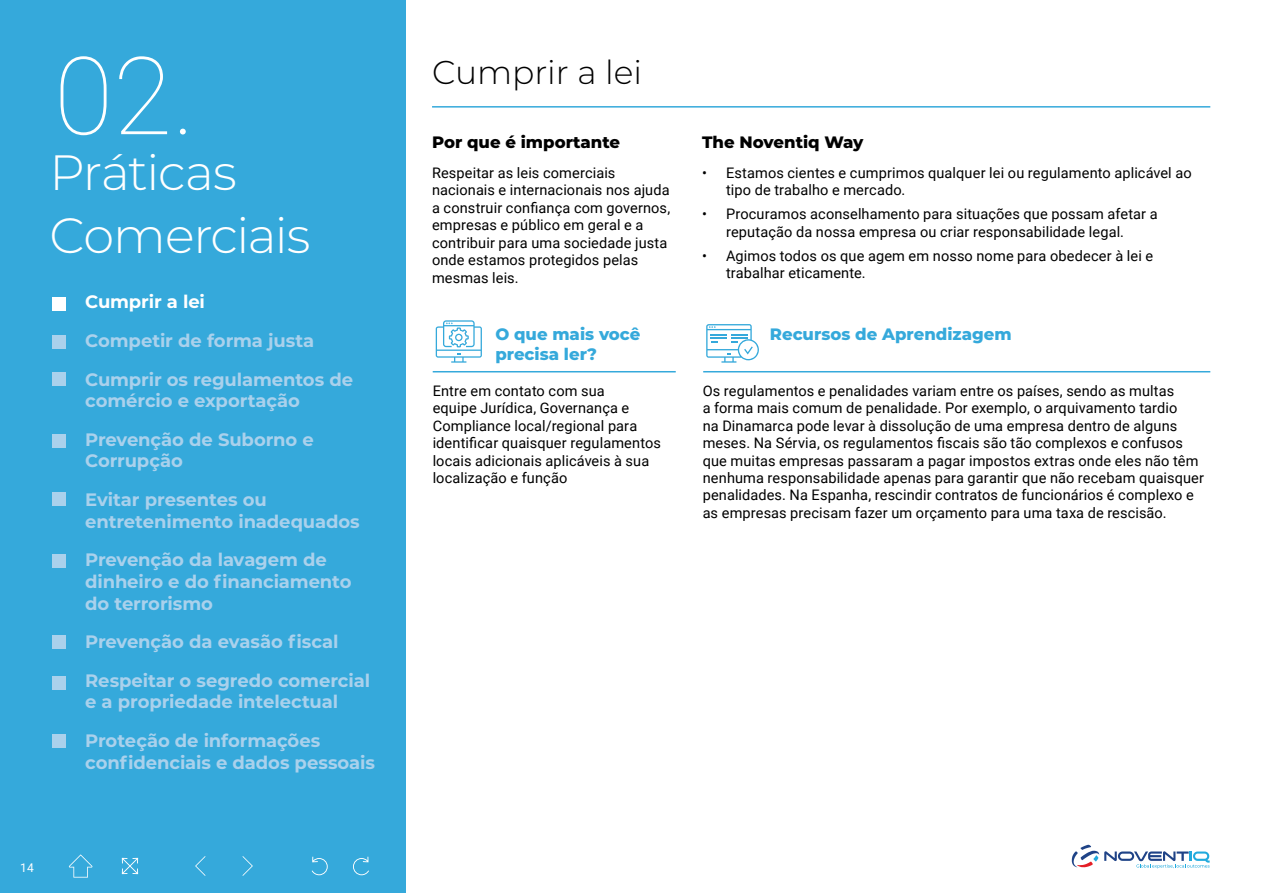
<style>
.page{position:relative;width:1263px;height:893px;background:#fff}
.page>*{position:absolute;margin:0;border:0;box-sizing:border-box;transform-origin:0 0}
.t1{font:100 108px "Roboto";color:#fff}
.t2{font:300 49.5px/63px "Montserrat";letter-spacing:-.025em;color:#fff}
.t3{font:300 33px "Montserrat";color:#000}
.t4{font:700 18px/38.5px "Montserrat";letter-spacing:-.005em;color:#aad1ec}
.t5{font:700 18px "Montserrat";letter-spacing:-.01em;color:#fff}
.t6{font:800 16.5px/19.8px "Montserrat";color:#35a9db}
.t7{font:800 16.5px "Montserrat";color:#000}
.t8{font:14.55px/17.4px "Roboto";letter-spacing:.005em;color:#000}
.t9{font:12px "Roboto";color:#fff}
</style>
<div class="page">
<div style="left:0;top:0;width:405px;height:893px;background:#35a9db"></div>
<hr style="left:432px;top:106px;width:778px;height:2px;background:#35a9db">
<svg style="left:436px;top:320px;width:46px;height:43px"></svg>
<svg style="left:706px;top:324px;width:53px;height:39px"></svg>
<hr style="left:433px;top:371px;width:243px;height:1px;background:#35a9db">
<hr style="left:703px;top:371px;width:507px;height:1px;background:#35a9db">
<div style="left:52px;top:297px;width:14px;height:14px;background:#fff"></div>
<div style="left:52px;top:492px;width:14px;height:14px;background:#aad1ec"></div>
<div style="left:52px;top:335px;width:14px;height:14px;background:#aad1ec"></div>
<div style="left:52px;top:554px;width:14px;height:14px;background:#aad1ec"></div>
<div style="left:52px;top:373px;width:14px;height:13px;background:#aad1ec"></div>
<div style="left:52px;top:635px;width:14px;height:14px;background:#aad1ec"></div>
<div style="left:52px;top:434px;width:14px;height:14px;background:#aad1ec"></div>
<div style="left:52px;top:676px;width:14px;height:13px;background:#aad1ec"></div>
<div style="left:52px;top:734px;width:14px;height:13px;background:#aad1ec"></div>
<svg style="left:1071px;top:845px;width:139px;height:23px"></svg>
<svg style="left:122px;top:858px;width:16px;height:16px"></svg>
<svg style="left:353px;top:857px;width:16px;height:18px"></svg>
<svg style="left:242px;top:856px;width:11px;height:20px"></svg>
<svg style="left:69px;top:854px;width:24px;height:24px"></svg>
<svg style="left:195px;top:856px;width:11px;height:20px"></svg>
<svg style="left:312px;top:857px;width:16px;height:18px"></svg>
<h1 class="t1" style="left:54px;top:20px;width:143px">02.</h1>
<h2 class="t2" style="left:50px;top:140px;width:263px">Práticas<br>Comerciais</h2>
<p class="t5" style="left:85px;top:289px;width:121px">Cumprir a lei</p>
<p class="t4" style="left:85px;top:320px;width:269px">Competir de forma justa<br>Cumprir os regulamentos de</p>
<p class="t4" style="left:85px;top:381px;width:230px">comércio e exportação<br>Prevenção de Suborno e</p>
<p class="t4" style="left:85px;top:441px;width:183px">Corrupção<br>Evitar presentes ou</p>
<p class="t4" style="left:85px;top:501px;width:276px">entretenimento inadequados<br>Prevenção da lavagem de</p>
<p class="t4" style="left:85px;top:570px;width:268px;line-height:21.6px">dinheiro e do financiamento do terrorismo</p>
<p class="t4" style="left:85px;top:622px;width:286px">Prevenção da evasão fiscal<br>Respeitar o segredo comercial</p>
<p class="t4" style="left:85px;top:682px;width:255px">e a propriedade intelectual<br>Proteção de informações</p>
<p class="t4" style="left:85px;top:742px;width:291px">confidenciais e dados pessoais</p>
<p class="t9" style="left:20px;top:860px;width:15px">14</p>
<h3 class="t3" style="left:432px;top:50px;width:211px">Cumprir a lei</h3>
<p class="t7" style="left:432px;top:130px;width:190px">Por que é importante</p>
<p class="t8" style="left:432px;top:164px;width:240px">Respeitar as leis comerciais nacionais e internacionais nos ajuda a construir confiança com governos, empresas e público em geral e a contribuir para uma sociedade justa onde estamos protegidos pelas mesmas leis.</p>
<p class="t7" style="left:702px;top:130px;width:163px">The Noventiq Way</p>
<p class="t8" style="left:726px;top:164px;width:467px;text-indent:-24px">• Estamos cientes e cumprimos qualquer lei ou regulamento aplicável ao tipo de trabalho e mercado.</p>
<p class="t8" style="left:726px;top:205px;width:433px;text-indent:-24px">• Procuramos aconselhamento para situações que possam afetar a reputação da nossa empresa ou criar responsabilidade legal.</p>
<p class="t8" style="left:726px;top:246px;width:429px;text-indent:-24px">• Agimos todos os que agem em nosso nome para obedecer à lei e trabalhar eticamente.</p>
<p class="t6" style="left:495px;top:323px;width:147px">O que mais você precisa ler?</p>
<p class="t6" style="left:770px;top:323px;width:243px">Recursos de Aprendizagem</p>
<p class="t8" style="left:433px;top:381px;width:230px">Entre em contato com sua<br>equipe Jurídica, Governança e<br>Compliance local/regional para identificar quaisquer regulamentos locais adicionais aplicáveis à sua localização e função</p>
<p class="t8" style="left:703px;top:381px;width:503px">Os regulamentos e penalidades variam entre os países, sendo as multas<br>a forma mais comum de penalidade. Por exemplo, o arquivamento tardio<br>na Dinamarca pode levar à dissolução de uma empresa dentro de alguns meses. Na Sérvia, os regulamentos fiscais são tão complexos e confusos que muitas empresas passaram a pagar impostos extras onde eles não têm nenhuma responsabilidade apenas para garantir que não recebam quaisquer penalidades. Na Espanha, rescindir contratos de funcionários é complexo e as empresas precisam fazer um orçamento para uma taxa de rescisão.</p>
</div>
